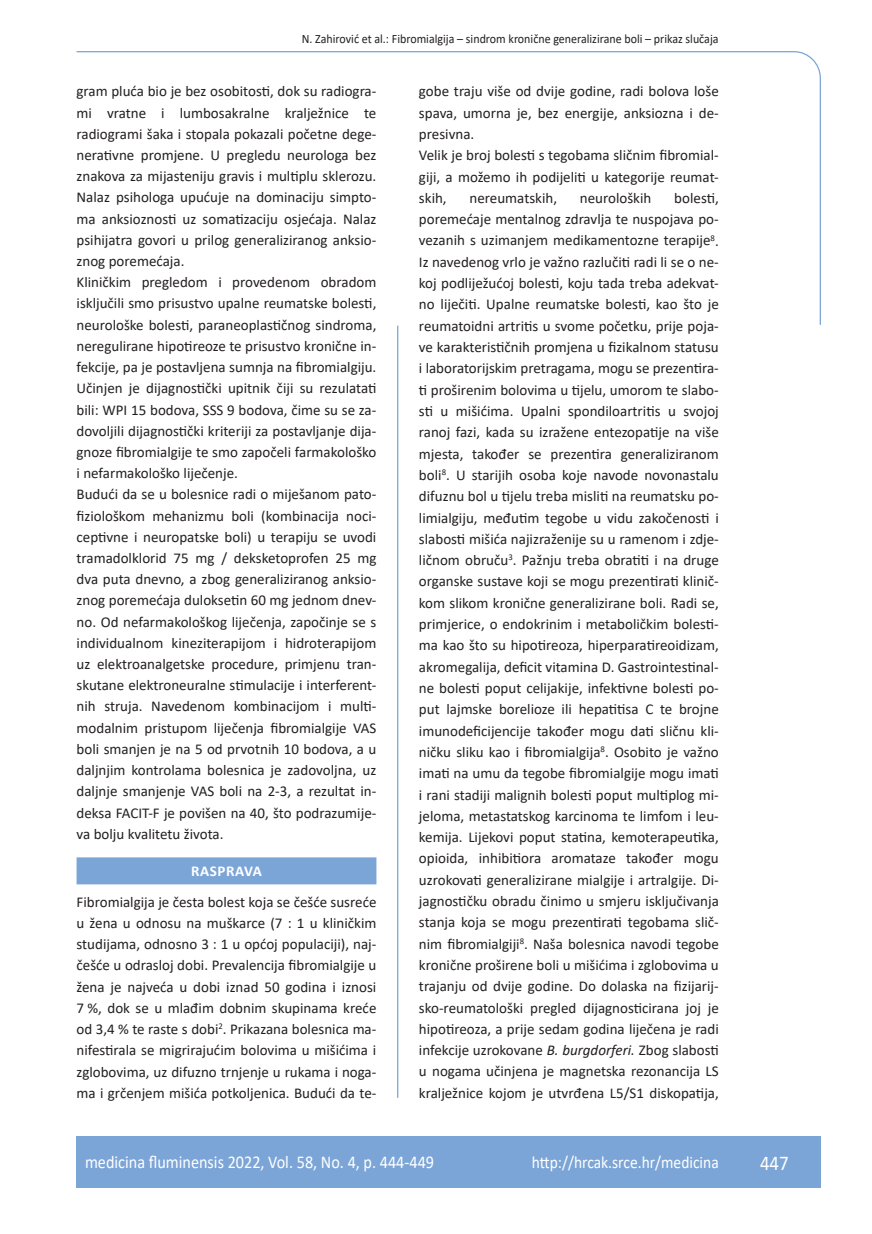
<style>
.page{position:relative;width:872px;height:1234px;background:#fff}
.page>*{position:absolute;margin:0;border:0;box-sizing:border-box;transform-origin:0 0}
.t1{font:21px "Calibri";color:#fff;scale:.9 1}
.t2{font:18px "Calibri";color:#fff;scale:.9 1}
.t3{font:17.25px "Calibri";color:#fff;scale:.9 1}
.t4{font:15px/21.3px "Calibri";color:#231f20}
.t5{font:700 15px "Calibri";letter-spacing:.04em;color:#fff}
.t6{font:12.75px "Calibri";color:#231f20;scale:.94 1}
.s1{font-style:italic}
</style>
<div class="page">
<svg style="left:76px;top:51px;width:745px;height:275px"></svg>
<hr style="left:397px;top:325px;width:1px;height:772px;background:#7ca5d7">
<div style="left:77px;top:1135px;width:744px;height:51px;background:#7ca5d7"></div>
<div style="left:77px;top:857px;width:299px;height:27px;background:#7ca5d7"></div>
<p class="t6" style="left:302px;top:29px;width:445px">N. Zahirović et al.: Fibromialgija – sindrom kronične generalizirane boli – prikaz slučaja</p>
<p class="t4" style="left:77px;top:80px;width:301px">gram pluća bio je bez osobitosti, dok su radiogra&shy;mi vratne i lumbosakralne kralježnice te radiogrami šaka i stopala pokazali početne dege&shy;nerativne promjene. U pregledu neurologa bez znakova za mijasteniju gravis i multiplu sklerozu.<br>Nalaz psihologa upućuje na dominaciju simpto&shy;ma anksioznosti uz somatizaciju osjećaja. Nalaz psihijatra govori u prilog generaliziranog anksio&shy;znog poremećaja.<br>Kliničkim pregledom i provedenom obradom isključili smo prisustvo upalne reumatske bolesti, neurološke bolesti, paraneoplastičnog sindroma, neregulirane hipotireoze te prisustvo kronične in&shy;fekcije, pa je postavljena sumnja na fibromialgiju.<br>Učinjen je dijagnostički upitnik čiji su rezulatati bili: WPI 15 bodova, SSS 9 bodova, čime su se za&shy;dovoljili dijagnostički kriteriji za postavljanje dija&shy;gnoze fibromialgije te smo započeli farmakološko i nefarmakološko liječenje.<br>Budući da se u bolesnice radi o miješanom pato&shy;fiziološkom mehanizmu boli (kombinacija noci&shy;ceptivne i neuropatske boli) u terapiju se uvodi tramadolklorid 75 mg / deksketoprofen 25 mg dva puta dnevno, a zbog generaliziranog anksio&shy;znog poremećaja duloksetin 60 mg jednom dnev&shy;no. Od nefarmakološkog liječenja, započinje se s individualnom kineziterapijom i hidroterapijom uz elektroanalgetske procedure, primjenu tran&shy;skutane elektroneuralne stimulacije i interferent&shy;nih struja. Navedenom kombinacijom i multi&shy;modalnim pristupom liječenja fibromialgije VAS boli smanjen je na 5 od prvotnih 10 bodova, a u daljnjim kontrolama bolesnica je zadovoljna, uz daljnje smanjenje VAS boli na 2-3, a rezultat in&shy;deksa FACIT-F je povišen na 40, što podrazumije&shy;va bolju kvalitetu života.</p>
<p class="t5" style="left:191px;top:860px;width:72px">RASPRAVA</p>
<p class="t4" style="left:77px;top:890px;width:301px;text-align:justify">Fibromialgija je česta bolest koja se češće susreće u žena u odnosu na muškarce (7 : 1 u kliničkim studijama, odnosno 3 : 1 u općoj populaciji), naj&shy;češće u odrasloj dobi. Prevalencija fibromialgije u žena je najveća u dobi iznad 50 godina i iznosi 7 %, dok se u mlađim dobnim skupinama kreće od 3,4 % te raste s dobi<sup>2</sup>. Prikazana bolesnica ma&shy;nifestirala se migrirajućim bolovima u mišićima i zglobovima, uz difuzno trnjenje u rukama i noga&shy;ma i grčenjem mišića potkoljenica. Budući da te-</p>
<p class="t4" style="left:419px;top:80px;width:301px">gobe traju više od dvije godine, radi bolova loše spava, umorna je, bez energije, anksiozna i de&shy;presivna.<br>Velik je broj bolesti s tegobama sličnim fibromial&shy;giji, a možemo ih podijeliti u kategorije reumat&shy;skih,</p>
<p class="t4" style="left:469px;top:187px;width:89px">nereumatskih,</p>
<p class="t4" style="left:580px;top:187px;width:73px">neuroloških</p>
<p class="t4" style="left:419px;top:187px;width:301px;text-align:justify;text-indent:255px">bolesti, poremećaje mentalnog zdravlja te nuspojava po&shy;vezanih s uzimanjem medikamentozne terapije<sup>8</sup>.<br>Iz navedenog vrlo je važno razlučiti radi li se o ne&shy;koj podliježućoj bolesti, koju tada treba adekvat&shy;no liječiti. Upalne reumatske bolesti, kao što je reumatoidni artritis u svome početku, prije poja&shy;ve karakterističnih promjena u fizikalnom statusu i laboratorijskim pretragama, mogu se prezentira&shy;ti proširenim bolovima u tijelu, umorom te slabo&shy;sti u mišićima. Upalni spondiloartritis u svojoj ranoj fazi, kada su izražene entezopatije na više mjesta, također se prezentira generaliziranom boli<sup>8</sup>. U starijih osoba koje navode novonastalu difuznu bol u tijelu treba misliti na reumatsku po&shy;limialgiju, međutim tegobe u vidu zakočenosti i slabosti mišića najizraženije su u ramenom i zdje&shy;ličnom obruču<sup>3</sup>. Pažnju treba obratiti i na druge organske sustave koji se mogu prezentirati klinič&shy;kom slikom kronične generalizirane boli. Radi se, primjerice, o endokrinim i metaboličkim bolesti&shy;ma kao što su hipotireoza, hiperparatireoidizam, akromegalija, deficit vitamina D. Gastrointestinal&shy;ne bolesti poput celijakije, infektivne bolesti po&shy;put lajmske borelioze ili hepatitisa C te brojne imunodeficijencije također mogu dati sličnu kli&shy;ničku sliku kao i fibromialgija<sup>8</sup>. Osobito je važno imati na umu da tegobe fibromialgije mogu imati i rani stadiji malignih bolesti poput multiplog mi&shy;jeloma, metastatskog karcinoma te limfom i leu&shy;kemija. Lijekovi poput statina, kemoterapeutika, opioida, inhibitiora aromataze također mogu uzrokovati generalizirane mialgije i artralgije. Di&shy;jagnostičku obradu činimo u smjeru isključivanja stanja koja se mogu prezentirati tegobama slič&shy;nim fibromialgiji<sup>8</sup>. Naša bolesnica navodi tegobe kronične proširene boli u mišićima i zglobovima u trajanju od dvije godine. Do dolaska na fizijarij&shy;sko-reumatološki pregled dijagnosticirana joj je hipotireoza, a prije sedam godina liječena je radi infekcije uzrokovane <span class="s1">B. burgdorferi.</span> Zbog slabosti u nogama učinjena je magnetska rezonancija LS kralježnice kojom je utvrđena L5/S1 diskopatija,</p>
<p class="t2" style="left:85px;top:1149px;width:389px">medicina fluminensis 2022, Vol. 58, No. 4, p. 444-449</p>
<p class="t3" style="left:532px;top:1150px;width:209px">http://hrcak.srce.hr/medicina</p>
<h1 class="t1" style="left:760px;top:1147px;width:33px">447</h1>
</div>
